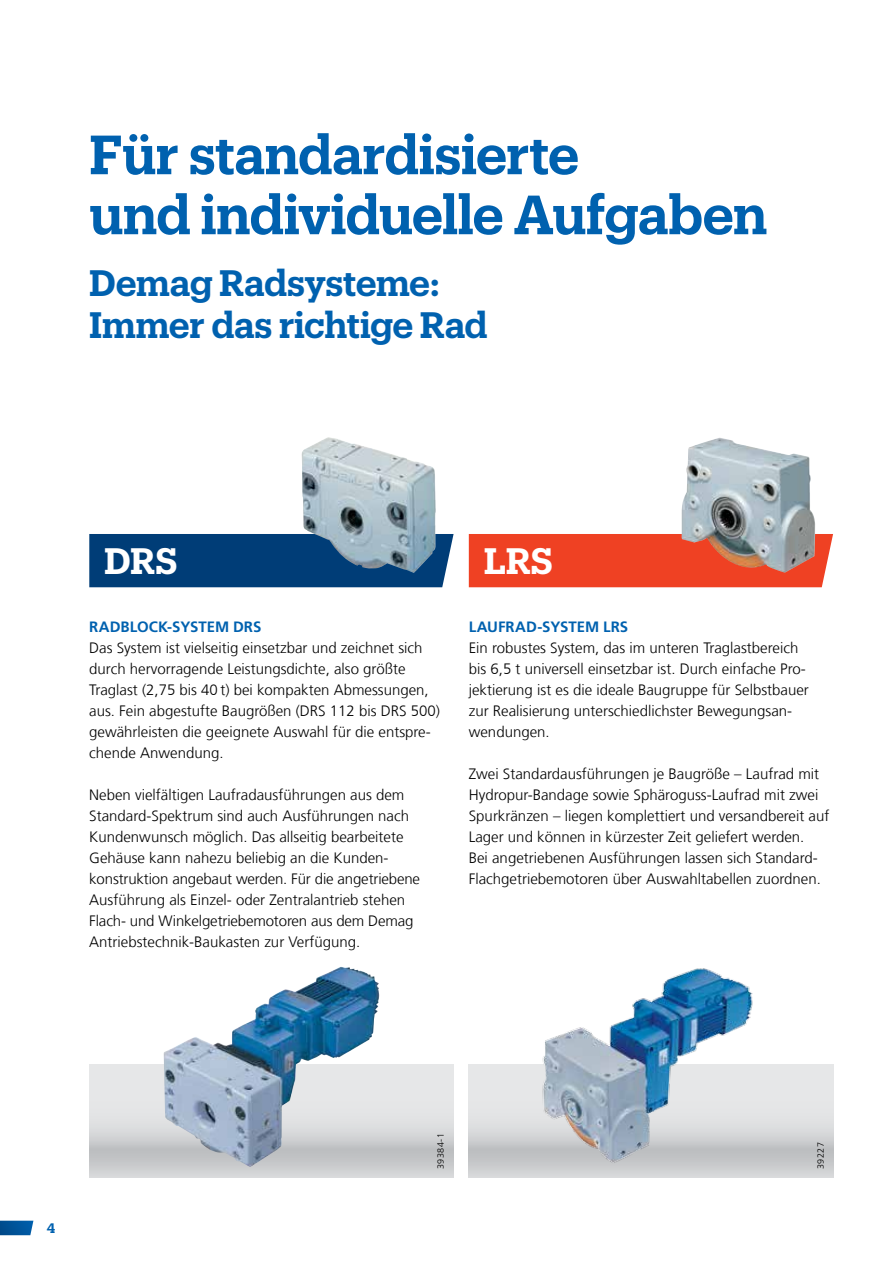
<style>
.page{position:relative;width:893px;height:1263px;background:#fff}
.page>*{position:absolute;margin:0;border:0;box-sizing:border-box;transform-origin:0 0}
.t1{font:600 54px/60px "Produkt";letter-spacing:-.015em;color:#0061af}
.t2{font:600 36px/42px "Produkt";letter-spacing:-.015em;color:#0061af}
.t3{font:600 36px "Produkt";letter-spacing:-.005em;color:#fff}
.t4{font:300 15px/21px "Frutiger LT Com";color:#000}
.t5{font:700 15px "Frutiger LT Com";color:#0061af}
.t6{font:600 13.5px "Produkt";color:#0061af}
.t7{font:300 9px "Frutiger LT Com";letter-spacing:.05em;color:#000}
</style>
<div class="page">
<svg style="left:0;top:1221px;width:33px;height:14px"></svg>
<svg style="left:89px;top:1064px;width:365px;height:114px;background:#d8d9db"></svg>
<img style="left:164px;top:967px;width:215px;height:200px">
<svg style="left:469px;top:1064px;width:364px;height:114px;background:#d7d9da"></svg>
<img style="left:533px;top:968px;width:236px;height:197px">
<img style="left:301px;top:437px;width:135px;height:97px">
<svg style="left:89px;top:534px;width:744px;height:53px;background:#775060"></svg>
<img style="left:681px;top:438px;width:134px;height:135px">
<h1 class="t1" style="left:89px;top:122px;width:680px">Für standardisierte<br>und individuelle Aufgaben</h1>
<h2 class="t2" style="left:89px;top:259px;width:400px">Demag Radsysteme:<br>Immer das richtige Rad</h2>
<h2 class="t3" style="left:104px;top:535px;width:75px">DRS</h2>
<h2 class="t3" style="left:484px;top:535px;width:71px">LRS</h2>
<p class="t5" style="left:89px;top:618px;width:154px">RADBLOCK-SYSTEM DRS</p>
<p class="t4" style="left:89px;top:637px;width:352px">Das System ist vielseitig einsetzbar und zeichnet sich durch hervorragende Leistungsdichte, also größte Traglast (2,75 bis 40 t) bei kompakten Abmessungen, aus. Fein abgestufte Baugrößen (DRS 112 bis DRS 500) gewährleisten die geeignete Auswahl für die entspre&shy;chende Anwendung.</p>
<p class="t4" style="left:89px;top:784px;width:332px">Neben vielfältigen Laufradausführungen aus dem Standard-Spektrum sind auch Ausführungen nach Kundenwunsch möglich. Das allseitig bearbeitete Gehäuse kann nahezu beliebig an die Kunden&shy;konstruktion angebaut werden. Für die angetriebene Ausführung als Einzel- oder Zentralantrieb stehen Flach- und Winkelgetriebemotoren aus dem Demag Antriebstechnik-Baukasten zur Verfügung.</p>
<p class="t5" style="left:469px;top:618px;width:144px">LAUFRAD-SYSTEM LRS</p>
<p class="t4" style="left:469px;top:637px;width:342px">Ein robustes System, das im unteren Traglastbereich bis 6,5 t universell einsetzbar ist. Durch einfache Pro&shy;jektierung ist es die ideale Baugruppe für Selbstbauer zur Realisierung unterschiedlichster Bewegungsan&shy;wendungen.</p>
<p class="t4" style="left:469px;top:763px;width:362px">Zwei Standardausführungen je Baugröße – Laufrad mit Hydropur-Bandage sowie Sphäroguss-Laufrad mit zwei Spurkränzen – liegen komplettiert und versandbereit auf Lager und können in kürzester Zeit geliefert werden.<br>Bei angetriebenen Ausführungen lassen sich Standard-Flachgetriebemotoren über Auswahltabellen zuordnen.</p>
<p class="t6" style="left:47px;top:1218px;width:10px">4</p>
<p class="t7" style="left:436px;top:1169px;width:37px;rotate:-90deg">39384-1</p>
<p class="t7" style="left:815px;top:1169px;width:28px;rotate:-90deg">39227</p>
</div>
